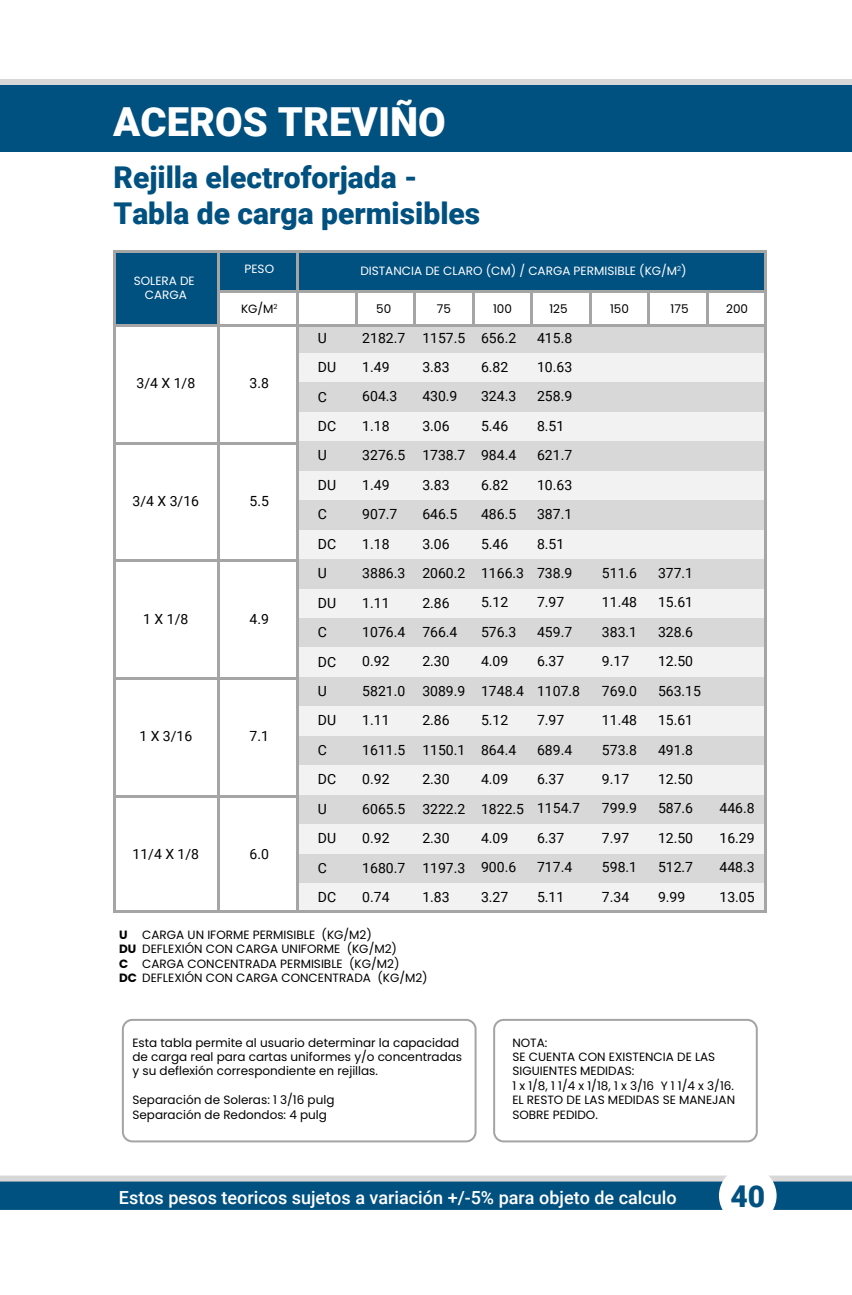
<style>
.page{position:relative;width:852px;height:1295px;background:#fff}
.page>*{position:absolute;margin:0;border:0;box-sizing:border-box;transform-origin:0 0}
.t1{font:900 40px "Roboto";color:#fff}
.t2{font:900 30px/36px "Roboto";color:#005080}
.t3{font:500 18px "Roboto";color:#fff}
.t4{font:14px/29.4px "Roboto";color:#000}
.t5{font:12px/14.4px "Poppins";color:#000}
.t6{font:12px/14.4px "Poppins";color:#fff;text-align:center}
.s1{font-weight:700}
</style>
<div class="page">
<div style="left:0;top:79px;width:852px;height:67px;background:#d8d8d8"></div>
<svg style="left:0;top:1175px;width:727px;height:34px;background:#2c6c92"></svg>
<svg style="left:769px;top:1175px;width:83px;height:34px;background:#3a7599"></svg>
<div style="left:0;top:85px;width:852px;height:67px;background:#005080"></div>
<div style="left:113px;top:250px;width:653px;height:43px;background:#005080"></div>
<div style="left:113px;top:290px;width:106px;height:37px;background:#005080"></div>
<div style="left:297px;top:324px;width:469px;height:32px;background:#d8d8d8"></div>
<div style="left:297px;top:353px;width:469px;height:32px;background:#f2f2f2"></div>
<div style="left:297px;top:383px;width:469px;height:32px;background:#d8d8d8"></div>
<div style="left:297px;top:412px;width:469px;height:32px;background:#f2f2f2"></div>
<div style="left:297px;top:441px;width:469px;height:33px;background:#d8d8d8"></div>
<div style="left:297px;top:471px;width:469px;height:32px;background:#f2f2f2"></div>
<div style="left:297px;top:500px;width:469px;height:33px;background:#d8d8d8"></div>
<div style="left:297px;top:530px;width:469px;height:32px;background:#f2f2f2"></div>
<div style="left:297px;top:559px;width:469px;height:32px;background:#d8d8d8"></div>
<div style="left:297px;top:589px;width:469px;height:32px;background:#f2f2f2"></div>
<div style="left:297px;top:618px;width:469px;height:32px;background:#d8d8d8"></div>
<div style="left:297px;top:647px;width:469px;height:33px;background:#f2f2f2"></div>
<div style="left:297px;top:677px;width:469px;height:32px;background:#d8d8d8"></div>
<div style="left:297px;top:706px;width:469px;height:33px;background:#f2f2f2"></div>
<div style="left:297px;top:736px;width:469px;height:32px;background:#d8d8d8"></div>
<div style="left:297px;top:765px;width:469px;height:32px;background:#f2f2f2"></div>
<div style="left:297px;top:795px;width:469px;height:32px;background:#d8d8d8"></div>
<div style="left:297px;top:824px;width:469px;height:32px;background:#f2f2f2"></div>
<div style="left:297px;top:853px;width:469px;height:33px;background:#d8d8d8"></div>
<div style="left:297px;top:883px;width:469px;height:29px;background:#f2f2f2"></div>
<hr style="left:217px;top:253px;width:2px;height:659px;background:#a5a5a5">
<hr style="left:297px;top:253px;width:2px;height:659px;background:#a5a5a5">
<hr style="left:764px;top:253px;width:2px;height:659px;background:#a5a5a5">
<hr style="left:355px;top:293px;width:2px;height:34px;background:#a5a5a5">
<hr style="left:413px;top:293px;width:3px;height:34px;background:#a5a5a5">
<hr style="left:472px;top:293px;width:2px;height:34px;background:#a5a5a5">
<hr style="left:530px;top:293px;width:3px;height:34px;background:#a5a5a5">
<hr style="left:589px;top:293px;width:2px;height:34px;background:#a5a5a5">
<hr style="left:647px;top:293px;width:3px;height:34px;background:#a5a5a5">
<hr style="left:706px;top:293px;width:2px;height:34px;background:#a5a5a5">
<hr style="left:113px;top:250px;width:3px;height:662px;background:#a5a5a5">
<hr style="left:113px;top:250px;width:653px;height:3px;background:#a5a5a5">
<hr style="left:219px;top:290px;width:547px;height:3px;background:#a5a5a5">
<hr style="left:116px;top:324px;width:650px;height:3px;background:#a5a5a5">
<hr style="left:116px;top:441px;width:183px;height:3px;background:#a5a5a5">
<hr style="left:116px;top:559px;width:183px;height:3px;background:#a5a5a5">
<hr style="left:116px;top:677px;width:183px;height:3px;background:#a5a5a5">
<hr style="left:116px;top:795px;width:183px;height:2px;background:#a5a5a5">
<hr style="left:116px;top:909px;width:650px;height:3px;background:#a5a5a5">
<svg style="left:493px;top:1018px;width:264px;height:124px"></svg>
<svg style="left:122px;top:1018px;width:354px;height:124px"></svg>
<h1 class="t1" style="left:113px;top:93px;width:334px">ACEROS TREVIÑO</h1>
<h2 class="t2" style="left:113px;top:158px;width:368px">Rejilla electroforjada -<br>Tabla de carga permisibles</h2>
<p class="t6" style="left:134px;top:273px;width:63px">SOLERA DE<br>CARGA</p>
<p class="t6" style="left:360px;top:264px;width:328px">DISTANCIA DE CLARO (CM) / CARGA PERMISIBLE (KG/M<sup>2</sup>)</p>
<p class="t6" style="left:244px;top:262px;width:31px">PESO</p>
<p class="t5" style="left:241px;top:301px;width:38px">KG/M<sup>2</sup></p>
<p class="t5" style="left:376px;top:301px;width:17px">50</p>
<p class="t5" style="left:437px;top:301px;width:16px">75</p>
<p class="t5" style="left:493px;top:301px;width:20px">100</p>
<p class="t5" style="left:549px;top:301px;width:20px">125</p>
<p class="t5" style="left:610px;top:301px;width:20px">150</p>
<p class="t5" style="left:670px;top:301px;width:19px">175</p>
<p class="t5" style="left:726px;top:301px;width:23px">200</p>
<p class="t4" style="left:136px;top:368px;width:60px">3/4 X 1/8</p>
<p class="t4" style="left:132px;top:486px;width:68px">3/4 X 3/16</p>
<p class="t4" style="left:143px;top:603px;width:47px">1 X 1/8</p>
<p class="t4" style="left:139px;top:721px;width:54px">1 X 3/16</p>
<p class="t4" style="left:132px;top:838px;width:68px">11/4 X 1/8</p>
<p class="t4" style="left:249px;top:368px;width:21px">3.8</p>
<p class="t4" style="left:249px;top:486px;width:21px">5.5</p>
<p class="t4" style="left:249px;top:603px;width:21px">4.9</p>
<p class="t4" style="left:249px;top:721px;width:21px">7.1</p>
<p class="t4" style="left:249px;top:838px;width:21px">6.0</p>
<p class="t4" style="left:318px;top:323px;width:20px">U<br>DU<br>C<br>DC<br>U<br>DU<br>C<br>DC<br>U<br>DU<br>C<br>DC<br>U<br>DU<br>C<br>DC<br>U<br>DU<br>C<br>DC</p>
<p class="t4" style="left:362px;top:323px;width:44px">2182.7<br>1.49<br>604.3<br>1.18<br>3276.5<br>1.49<br>907.7<br>1.18<br>3886.3<br>1.11<br>1076.4<br>0.92<br>5821.0<br>1.11<br>1611.5<br>0.92<br>6065.5<br>0.92<br>1680.7<br>0.74</p>
<p class="t4" style="left:422px;top:323px;width:44px">1157.5<br>3.83<br>430.9<br>3.06<br>1738.7<br>3.83<br>646.5<br>3.06<br>2060.2<br>2.86<br>766.4<br>2.30<br>3089.9<br>2.86<br>1150.1<br>2.30<br>3222.2<br>2.30<br>1197.3<br>1.83</p>
<p class="t4" style="left:481px;top:323px;width:44px">656.2<br>6.82<br>324.3<br>5.46<br>984.4<br>6.82<br>486.5<br>5.46<br>1166.3<br>5.12<br>576.3<br>4.09<br>1748.4<br>5.12<br>864.4<br>4.09<br>1822.5<br>4.09<br>900.6<br>3.27</p>
<p class="t4" style="left:537px;top:323px;width:44px">415.8<br>10.63<br>258.9<br>8.51<br>621.7<br>10.63<br>387.1<br>8.51<br>738.9<br>7.97<br>459.7<br>6.37<br>1107.8<br>7.97<br>689.4<br>6.37<br>1154.7<br>6.37<br>717.4<br>5.11</p>
<p class="t4" style="left:602px;top:557px;width:37px">511.6<br>11.48<br>383.1<br>9.17<br>769.0<br>11.48<br>573.8<br>9.17<br>799.9<br>7.97<br>598.1<br>7.34</p>
<p class="t4" style="left:658px;top:557px;width:45px">377.1<br>15.61<br>328.6<br>12.50<br>563.15<br>15.61<br>491.8<br>12.50<br>587.6<br>12.50<br>512.7<br>9.99</p>
<p class="t4" style="left:719px;top:793px;width:37px;text-align:justify">446.8<br>16.29<br>448.3<br>13.05</p>
<p class="t5" style="left:142px;top:927px;width:259px">CARGA UN IFORME PERMISIBLE (KG/M2)<br>DEFLEXIÓN CON CARGA UNIFORME (KG/M2)<br>CARGA CONCENTRADA PERMISIBLE (KG/M2)</p>
<p class="t5" style="left:119px;top:927px;width:310px"><span class="s1">U<br>DU<br>C<br>DC</span> DEFLEXIÓN CON CARGA CONCENTRADA (KG/M2)</p>
<p class="t5" style="left:132px;top:1035px;width:331px">Esta tabla permite al usuario determinar la capacidad de carga real para cartas uniformes y/o concentradas y su deflexión correspondiente en rejillas.</p>
<p class="t5" style="left:132px;top:1092px;width:203px">Separación de Soleras: 1 3/16 pulg<br>Separación de Redondos: 4 pulg</p>
<p class="t5" style="left:512px;top:1035px;width:224px">NOTA:<br>SE CUENTA CON EXISTENCIA DE LAS<br>SIGUIENTES MEDIDAS:<br>1 x 1/8, 1 1/4 x 1/18, 1 x 3/16 Y 1 1/4 x 3/16.<br>EL RESTO DE LAS MEDIDAS SE MANEJAN<br>SOBRE PEDIDO.</p>
<p class="t3" style="left:119px;top:1184px;width:559px">Estos pesos teoricos sujetos a variación +/-5% para objeto de calculo</p>
<h2 class="t2" style="left:730px;top:1176px;width:36px">40</h2>
</div>
